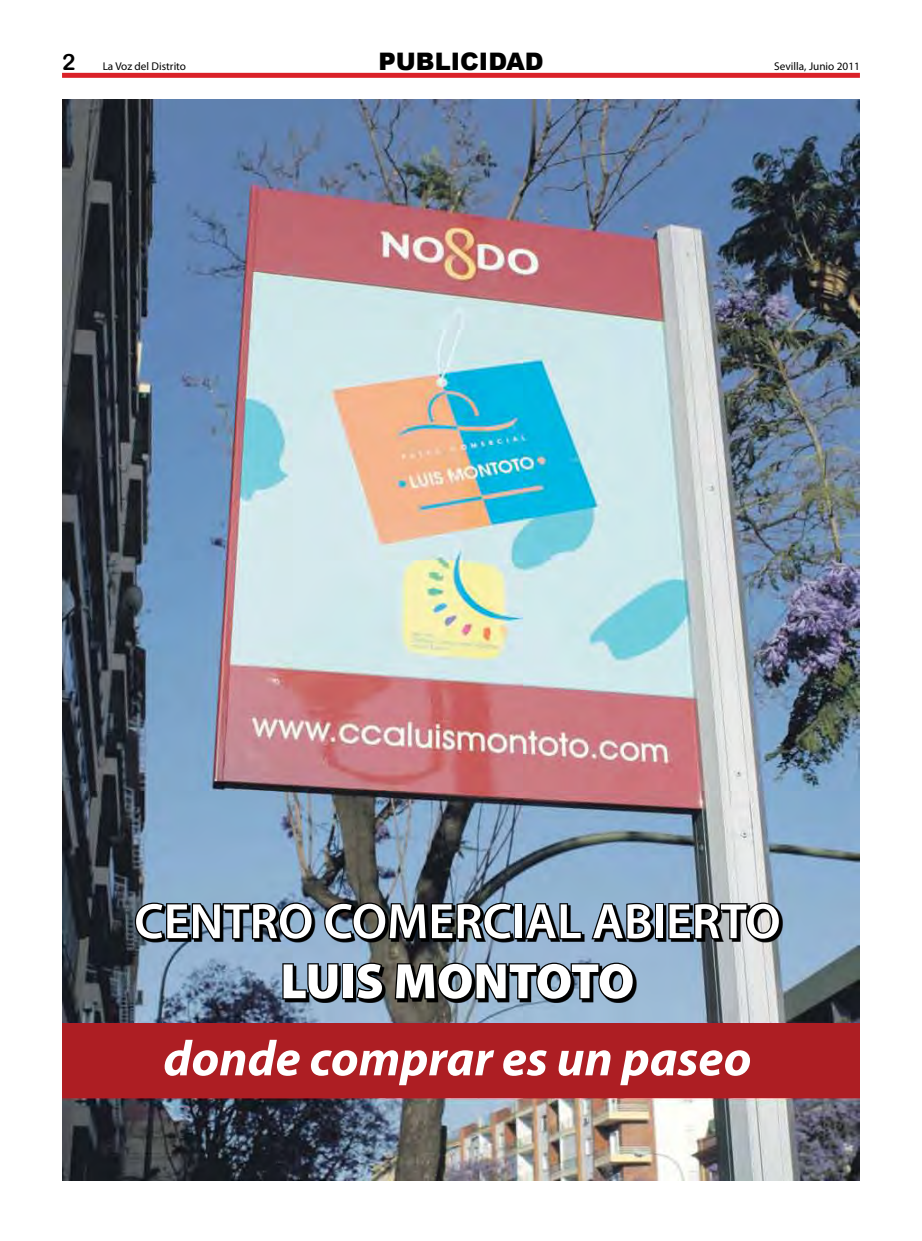
<style>
.page{position:relative;width:922px;height:1241px;background:#fff}
.page>*{position:absolute;margin:0;border:0;box-sizing:border-box;transform-origin:0 0}
.t1{font:600 50px "Myriad Pro";color:#fff}
.t2{font:italic 700 50px "Myriad Pro";color:#fff}
.t3{font:900 50px "Myriad Pro";letter-spacing:-.03em;color:#fff}
.t4{font:900 24.12px "Arial";color:#000}
.t5{font:11.25px "Myriad Pro";color:#000}
.s1{font-family:"Arial Rounded MT Bold";font-size:22.5px}
</style>
<div class="page">
<div style="left:62px;top:73px;width:797px;height:5px;background:#da2128"></div>
<img style="left:62px;top:99px;width:797px;height:1080px">
<div style="left:62px;top:1023px;width:797px;height:74px;background:#ad1e23"></div>
<svg style="left:137px;top:904px;width:645px;height:98px;background:#889db2"></svg>
<svg style="left:133px;top:900px;width:181px;height:41px;background:#303b46"></svg>
<svg style="left:323px;top:901px;width:190px;height:40px;background:#22282d"></svg>
<div style="left:514px;top:903px;width:9px;height:36px;border:2px solid #000"></div>
<svg style="left:522px;top:901px;width:61px;height:39px;background:#3e4c59"></svg>
<svg style="left:589px;top:901px;width:64px;height:39px;background:#333f4a"></svg>
<div style="left:655px;top:903px;width:8px;height:36px;border:2px solid #000"></div>
<svg style="left:667px;top:901px;width:114px;height:40px;background:#383c3f"></svg>
<svg style="left:281px;top:961px;width:59px;height:40px;background:#2e3740"></svg>
<div style="left:342px;top:963px;width:12px;height:36px;border:2px solid #000"></div>
<svg style="left:354px;top:961px;width:30px;height:40px"></svg>
<svg style="left:393px;top:961px;width:242px;height:40px;background:#242a2f"></svg>
<p class="t5" style="left:62px;top:59px;width:126px"><span class="s1">2</span> La Voz del Distrito</p>
<h2 class="t4" style="left:378px;top:44px;width:167px">PUBLICIDAD</h2>
<p class="t5" style="left:774px;top:59px;width:87px">Sevilla, Junio 2011</p>
<h1 class="t1" style="left:134px;top:889px;width:647px">CENTRO COMERCIAL ABIERTO</h1>
<h1 class="t3" style="left:280px;top:947px;width:355px">LUIS MONTOTO</h1>
<h1 class="t2" style="left:163px;top:1025px;width:589px">donde comprar es un paseo</h1>
</div>
